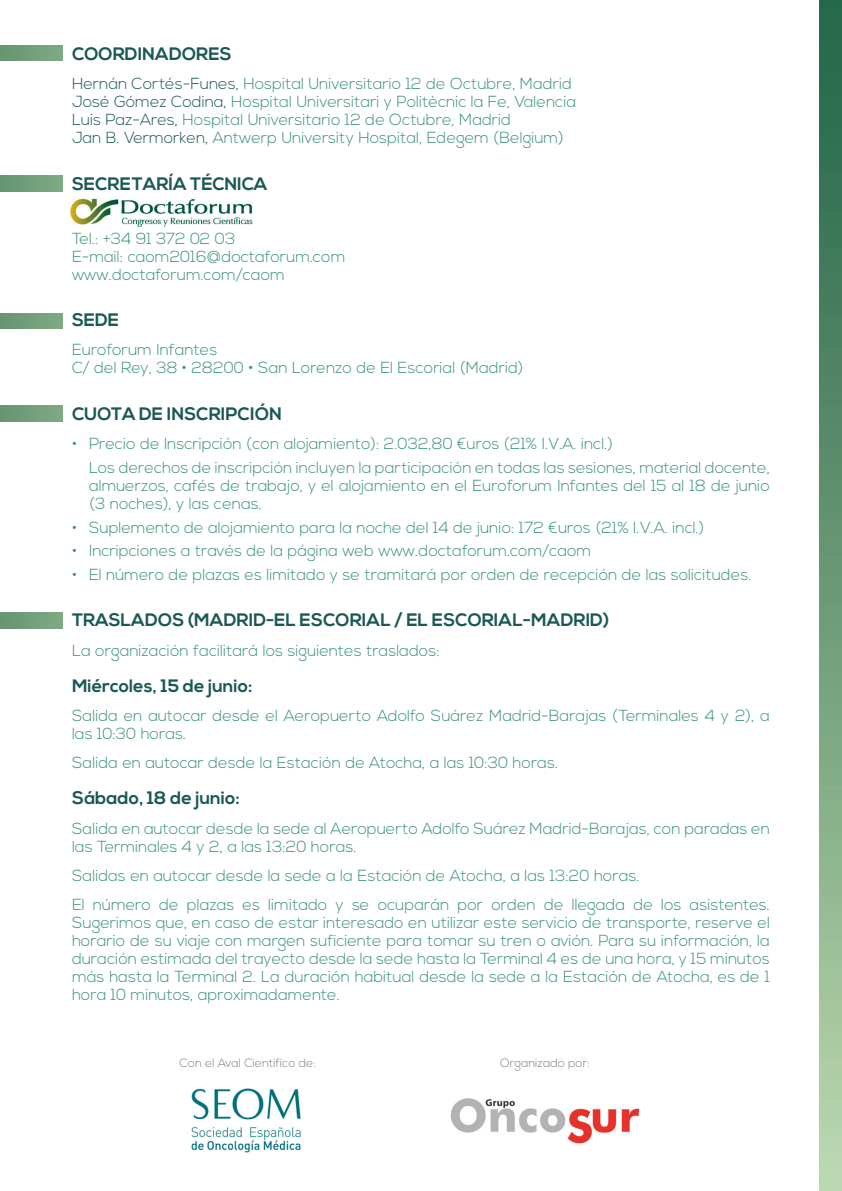
<style>
.page{position:relative;width:842px;height:1191px;background:#fff}
.page>*{position:absolute;margin:0;border:0;box-sizing:border-box;transform-origin:0 0}
.t1{font:700 18px "Nexa";color:#195854}
.t2{font:300 16px/18px "Nexa";color:#39936d;text-align:justify}
.t3{font:300 12px "Nexa";color:#827c80}
.s1{color:#195854}
</style>
<div class="page">
<img style="left:70px;top:198px;width:183px;height:29px">
<img style="left:819px;top:0;width:23px;height:1191px">
<img style="left:0;top:45px;width:62px;height:16px">
<img style="left:0;top:176px;width:62px;height:15px">
<img style="left:0;top:313px;width:62px;height:16px">
<img style="left:0;top:405px;width:62px;height:16px">
<img style="left:0;top:612px;width:62px;height:16px">
<img style="left:450px;top:1098px;width:190px;height:46px">
<img style="left:191px;top:1088px;width:110px;height:65px">
<p class="t1" style="left:72px;top:43px;width:161px">COORDINADORES</p>
<p class="t2" style="left:72px;top:76px;width:501px"><span class="s1">Hernán Cortés-Funes,</span> Hospital Universitario 12 de Octubre, Madrid</p>
<p class="t2" style="left:72px;top:94px;width:506px"><span class="s1">José Gómez Codina,</span> Hospital Universitari y Politècnic la Fe, Valencia</p>
<p class="t2" style="left:72px;top:112px;width:441px"><span class="s1">Luis Paz-Ares,</span> Hospital Universitario 12 de Octubre, Madrid</p>
<p class="t2" style="left:72px;top:130px;width:493px"><span class="s1">Jan B. Vermorken,</span> Antwerp University Hospital, Edegem (Belgium)</p>
<p class="t1" style="left:72px;top:173px;width:197px">SECRETARÍA TÉCNICA</p>
<p class="t2" style="left:72px;top:230px;width:165px">Tel.: +34 91 372 02 03</p>
<p class="t2" style="left:72px;top:248px;width:275px">E-mail: caom2016@doctaforum.com</p>
<p class="t2" style="left:72px;top:266px;width:214px">www.doctaforum.com/caom</p>
<p class="t1" style="left:72px;top:309px;width:49px">SEDE</p>
<p class="t2" style="left:72px;top:342px;width:147px">Euroforum Infantes</p>
<p class="t2" style="left:72px;top:360px;width:453px">C/ del Rey, 38 • 28200 • San Lorenzo de El Escorial (Madrid)</p>
<p class="t1" style="left:72px;top:403px;width:212px">CUOTA DE INSCRIPCIÓN</p>
<p class="t2" style="left:72px;top:435px;width:542px">• Precio de Inscripción (con alojamiento): 2.032,80 €uros (21% I.V.A. incl.)</p>
<p class="t2" style="left:89px;top:459px;width:682px">Los derechos de inscripción incluyen la participación en todas las sesiones, material docente, almuerzos, cafés de trabajo, y el alojamiento en el Euroforum Infantes del 15 al 18 de junio (3 noches), y las cenas.</p>
<p class="t2" style="left:72px;top:519px;width:634px">• Suplemento de alojamiento para la noche del 14 de junio: 172 €uros (21% I.V.A. incl.)</p>
<p class="t2" style="left:72px;top:542px;width:521px">• Incripciones a través de la página web www.doctaforum.com/caom</p>
<p class="t2" style="left:72px;top:566px;width:681px">• El número de plazas es limitado y se tramitará por orden de recepción de las solicitudes.</p>
<p class="t1" style="left:72px;top:609px;width:539px">TRASLADOS (MADRID-EL ESCORIAL / EL ESCORIAL-MADRID)</p>
<p class="t2" style="left:72px;top:642px;width:369px">La organización facilitará los siguientes traslados:</p>
<p class="t1" style="left:72px;top:675px;width:182px">Miércoles, 15 de junio:</p>
<p class="t2" style="left:72px;top:707px;width:699px">Salida en autocar desde el Aeropuerto Adolfo Suárez Madrid-Barajas (Terminales 4 y 2), a las 10:30 horas.</p>
<p class="t2" style="left:72px;top:754px;width:488px">Salida en autocar desde la Estación de Atocha, a las 10:30 horas.</p>
<p class="t1" style="left:72px;top:787px;width:169px">Sábado, 18 de junio:</p>
<p class="t2" style="left:72px;top:820px;width:699px">Salida en autocar desde la sede al Aeropuerto Adolfo Suárez Madrid-Barajas, con paradas en las Terminales 4 y 2, a las 13:20 horas.</p>
<p class="t2" style="left:72px;top:867px;width:569px">Salidas en autocar desde la sede a la Estación de Atocha, a las 13:20 horas.</p>
<p class="t2" style="left:72px;top:896px;width:699px">El número de plazas es limitado y se ocuparán por orden de llegada de los asistentes.<br>Sugerimos que, en caso de estar interesado en utilizar este servicio de transporte, reserve el horario de su viaje con margen suficiente para tomar su tren o avión. Para su información, la duración estimada del trayecto desde la sede hasta la Terminal 4 es de una hora, y 15 minutos más hasta la Terminal 2. La duración habitual desde la sede a la Estación de Atocha, es de 1 hora 10 minutos, aproximadamente.</p>
<p class="t3" style="left:180px;top:1055px;width:138px">Con el Aval Científico de:</p>
<p class="t3" style="left:500px;top:1055px;width:91px">Organizado por:</p>
</div>
